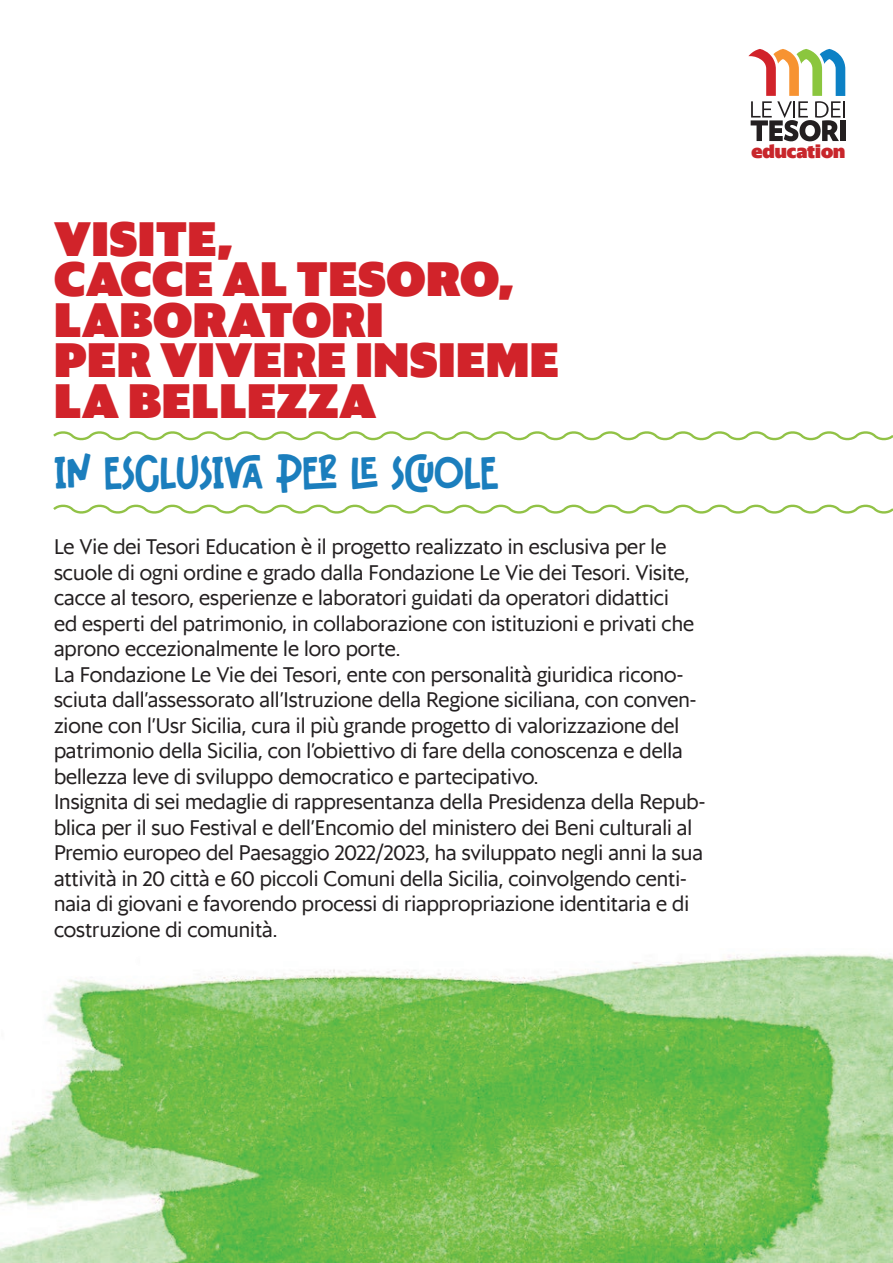
<style>
.page{position:relative;width:893px;height:1263px;background:#fff}
.page>*{position:absolute;margin:0;border:0;box-sizing:border-box;transform-origin:0 0}
.t1{font:900 48px/40.5px "Sanomat Sans Web";letter-spacing:.01em;color:#d1232a}
.t2{font:46.5px "Birthday Verygood";color:#1b7ebd}
.t3{font:21px/25.5px "Sanomat Sans Web";color:#231f20}
.t4{font:900 18.45px "Sanomat Sans Web";color:#c8262b}
</style>
<div class="page">
<svg style="left:748px;top:49px;width:97px;height:92px"></svg>
<div style="left:840px;top:120px;width:5px;height:21px;background:#231f20"></div>
<svg style="left:53px;top:504px;width:840px;height:10px"></svg>
<svg style="left:53px;top:431px;width:840px;height:10px"></svg>
<img style="left:0;top:954px;width:893px;height:309px">
<h1 class="t1" style="left:54px;top:214px;width:506px">VISITE,<br>CACCE AL TESORO,<br>LABORATORI<br>PER VIVERE INSIEME<br>LA BELLEZZA</h1>
<h2 class="t2" style="left:54px;top:446px;width:446px">IN ESCLUSIVA PER LE SCUOLE</h2>
<p class="t3" style="left:54px;top:532px;width:653px">Le Vie dei Tesori Education è il progetto realizzato in esclusiva per le scuole di ogni ordine e grado dalla Fondazione Le Vie dei Tesori. Visite, cacce al tesoro, esperienze e laboratori guidati da operatori didattici<br>ed esperti del patrimonio, in collaborazione con istituzioni e privati che aprono eccezionalmente le loro porte.<br>La Fondazione Le Vie dei Tesori, ente con personalità giuridica ricono&shy;sciuta dall’assessorato all’Istruzione della Regione siciliana, con conven&shy;zione con l’Usr Sicilia, cura il più grande progetto di valorizzazione del patrimonio della Sicilia, con l’obiettivo di fare della conoscenza e della bellezza leve di sviluppo democratico e partecipativo.<br>Insignita di sei medaglie di rappresentanza della Presidenza della Repub&shy;blica per il suo Festival e dell’Encomio del ministero dei Beni culturali al Premio europeo del Paesaggio 2022/2023, ha sviluppato negli anni la sua attività in 20 città e 60 piccoli Comuni della Sicilia, coinvolgendo centi&shy;naia di giovani e favorendo processi di riappropriazione identitaria e di costruzione di comunità.</p>
<p class="t4" style="left:751px;top:137px;width:95px">education</p>
</div>
